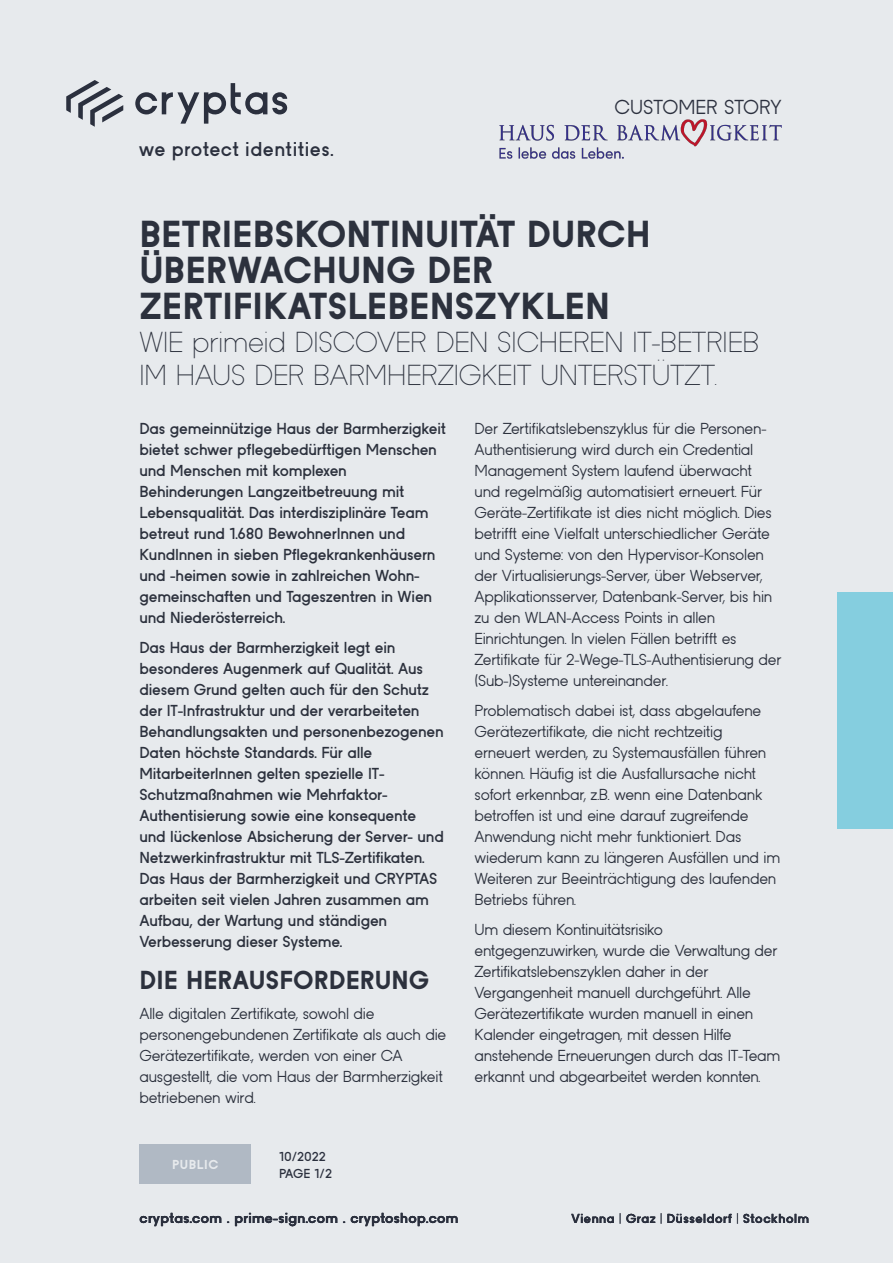
<style>
.page{position:relative;width:893px;height:1263px;background:#e7eaed}
.page>*{position:absolute;margin:0;border:0;box-sizing:border-box;transform-origin:0 0}
.t1{font:900 39px/36px "Cryptas";letter-spacing:-.005em;color:#2c313d}
.t2{font:300 30px/33px "Cryptas";letter-spacing:-.005em;color:#2c313d}
.t3{font:900 27px "Cryptas";color:#2c313d}
.t4{font:21px "Cryptas";color:#2b303e}
.t5{font:700 20.85px "Cryptas";letter-spacing:.02em;color:#2b303e}
.t6{font:16.5px/21px "Cryptas";letter-spacing:-.015em;color:#2c313d}
.t7{font:700 16.5px/21px "Cryptas";letter-spacing:-.015em;color:#2c313d}
.t8{font:700 15px "Cryptas";letter-spacing:.02em;color:#2b303e}
.t9{font:700 13.5px "Cryptas";letter-spacing:.04em;color:#2b303e}
.t10{font:700 13.5px/16.5px "Cryptas";color:#2b303e}
.t11{font:900 13.5px "Cryptas";letter-spacing:.04em;color:#e7eaed}
.s1{font-weight:300}
</style>
<div class="page">
<img style="left:500px;top:120px;width:282px;height:38px">
<svg style="left:135px;top:83px;width:153px;height:41px"></svg>
<svg style="left:66px;top:80px;width:57px;height:47px"></svg>
<div style="left:139px;top:1144px;width:112px;height:40px;background:#b0b9c4"></div>
<div style="left:837px;top:592px;width:56px;height:237px;background:#85cedf"></div>
<p class="t5" style="left:139px;top:140px;width:196px">we protect identities.</p>
<p class="t4" style="left:615px;top:98px;width:169px">CUSTOMER STORY</p>
<h1 class="t1" style="left:139px;top:219px;width:513px">BETRIEBSKONTINUITÄT DURCH<br>ÜBERWACHUNG DER<br>ZERTIFIKATSLEBENSZYKLEN</h1>
<h2 class="t2" style="left:139px;top:328px;width:621px">WIE primeid DISCOVER DEN SICHEREN IT-BETRIEB<br>IM HAUS DER BARMHERZIGKEIT UNTERSTÜTZT.</h2>
<p class="t7" style="left:139px;top:420px;width:308px">Das gemeinnützige Haus der Barmherzigkeit bietet schwer pflegebedürftigen Menschen und Menschen mit komplexen Behinderungen Langzeitbetreuung mit Lebensqualität. Das interdisziplinäre Team betreut rund 1.680 BewohnerInnen und KundInnen in sieben Pflegekrankenhäusern und -heimen sowie in zahlreichen Wohn&shy;gemeinschaften und Tageszentren in Wien und Niederösterreich.</p>
<p class="t7" style="left:139px;top:639px;width:306px">Das Haus der Barmherzigkeit legt ein besonderes Augenmerk auf Qualität. Aus diesem Grund gelten auch für den Schutz der IT-Infrastruktur und der verarbeiteten Behandlungsakten und personenbezogenen Daten höchste Standards. Für alle MitarbeiterInnen gelten spezielle IT-Schutzmaßnahmen wie Mehrfaktor-Authentisierung sowie eine konsequente und lückenlose Absicherung der Server- und Netzwerkinfrastruktur mit TLS-Zertifikaten.<br>Das Haus der Barmherzigkeit und CRYPTAS arbeiten seit vielen Jahren zusammen am Aufbau, der Wartung und ständigen Verbesserung dieser Systeme.</p>
<h3 class="t3" style="left:139px;top:969px;width:292px">DIE HERAUSFORDERUNG</h3>
<p class="t6" style="left:139px;top:1005px;width:308px">Alle digitalen Zertifikate, sowohl die personengebundenen Zertifikate als auch die Gerätezertifikate., werden von einer CA ausgestellt, die vom Haus der Barmherzigkeit betriebenen wird.</p>
<p class="t11" style="left:172px;top:1159px;width:48px">PUBLIC</p>
<p class="t10" style="left:279px;top:1149px;width:55px">10/2022<br>PAGE 1/2</p>
<p class="t6" style="left:475px;top:420px;width:308px">Der Zertifikatslebenszyklus für die Personen-Authentisierung wird durch ein Credential Management System laufend überwacht und regelmäßig automatisiert erneuert. Für Geräte-Zertifikate ist dies nicht möglich. Dies betrifft eine Vielfalt unterschiedlicher Geräte und Systeme: von den Hypervisor-Konsolen der Virtualisierungs-Server, über Webserver, Applikationsserver, Datenbank-Server, bis hin zu den WLAN-Access Points in allen Einrichtungen. In vielen Fällen betrifft es Zertifikate für 2-Wege-TLS-Authentisierung der (Sub-)Systeme untereinander.</p>
<p class="t6" style="left:475px;top:702px;width:307px">Problematisch dabei ist, dass abgelaufene Gerätezertifikate, die nicht rechtzeitig erneuert werden, zu Systemausfällen führen können. Häufig ist die Ausfallursache nicht sofort erkennbar, z.B. wenn eine Datenbank betroffen ist und eine darauf zugreifende Anwendung nicht mehr funktioniert. Das wiederum kann zu längeren Ausfällen und im Weiteren zur Beeinträchtigung des laufenden Betriebs führen.</p>
<p class="t6" style="left:475px;top:921px;width:307px">Um diesem Kontinuitätsrisiko entgegenzuwirken, wurde die Verwaltung der Zertifikatslebenszyklen daher in der Vergangenheit manuell durchgeführt. Alle Gerätezertifikate wurden manuell in einen Kalender eingetragen, mit dessen Hilfe anstehende Erneuerungen durch das IT-Team erkannt und abgearbeitet werden konnten.</p>
<p class="t8" style="left:139px;top:1212px;width:320px">cryptas.com . prime-sign.com . cryptoshop.com</p>
<p class="t9" style="left:571px;top:1213px;width:239px">Vienna <span class="s1">|</span> Graz <span class="s1">|</span> Düsseldorf <span class="s1">|</span> Stockholm</p>
</div>
